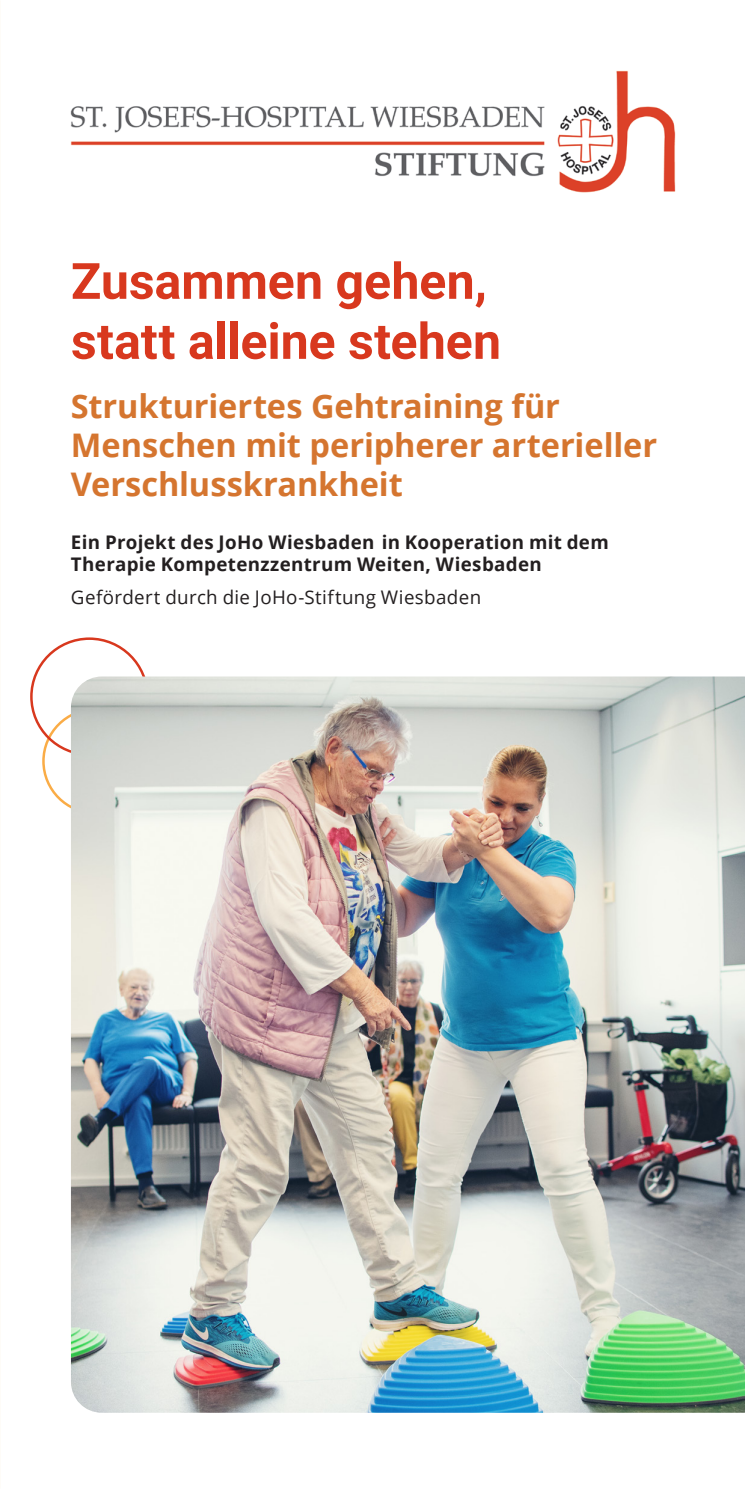
<style>
.page{position:relative;width:745px;height:1489px;background:#fff}
.page>*{position:absolute;margin:0;border:0;box-sizing:border-box;transform-origin:0 0}
.t1{font:700 50px/60px "Roboto";color:#d8381e}
.t2{font:700 32.5px/39px "Open Sans";letter-spacing:-.005em;color:#d5752f}
.t3{font:700 18.75px/22.5px "Open Sans";letter-spacing:.015em;color:#231f20}
.t4{font:18.75px "Open Sans";letter-spacing:.02em;color:#231f20}
</style>
<div class="page">
<img style="left:70px;top:70px;width:606px;height:123px">
<img style="left:71px;top:676px;width:673px;height:736px">
<h1 class="t1" style="left:71px;top:249px;width:431px">Zusammen gehen, statt alleine stehen</h1>
<h2 class="t2" style="left:71px;top:386px;width:587px">Strukturiertes Gehtraining für<br>Menschen mit peripherer arterieller<br>Verschlusskrankheit</h2>
<p class="t3" style="left:71px;top:530px;width:539px">Ein Projekt des JoHo Wiesbaden in Kooperation mit dem<br>Therapie Kompetenzzentrum Weiten, Wiesbaden</p>
<p class="t4" style="left:71px;top:584px;width:411px">Gefördert durch die JoHo-Stiftung Wiesbaden</p>
</div>
